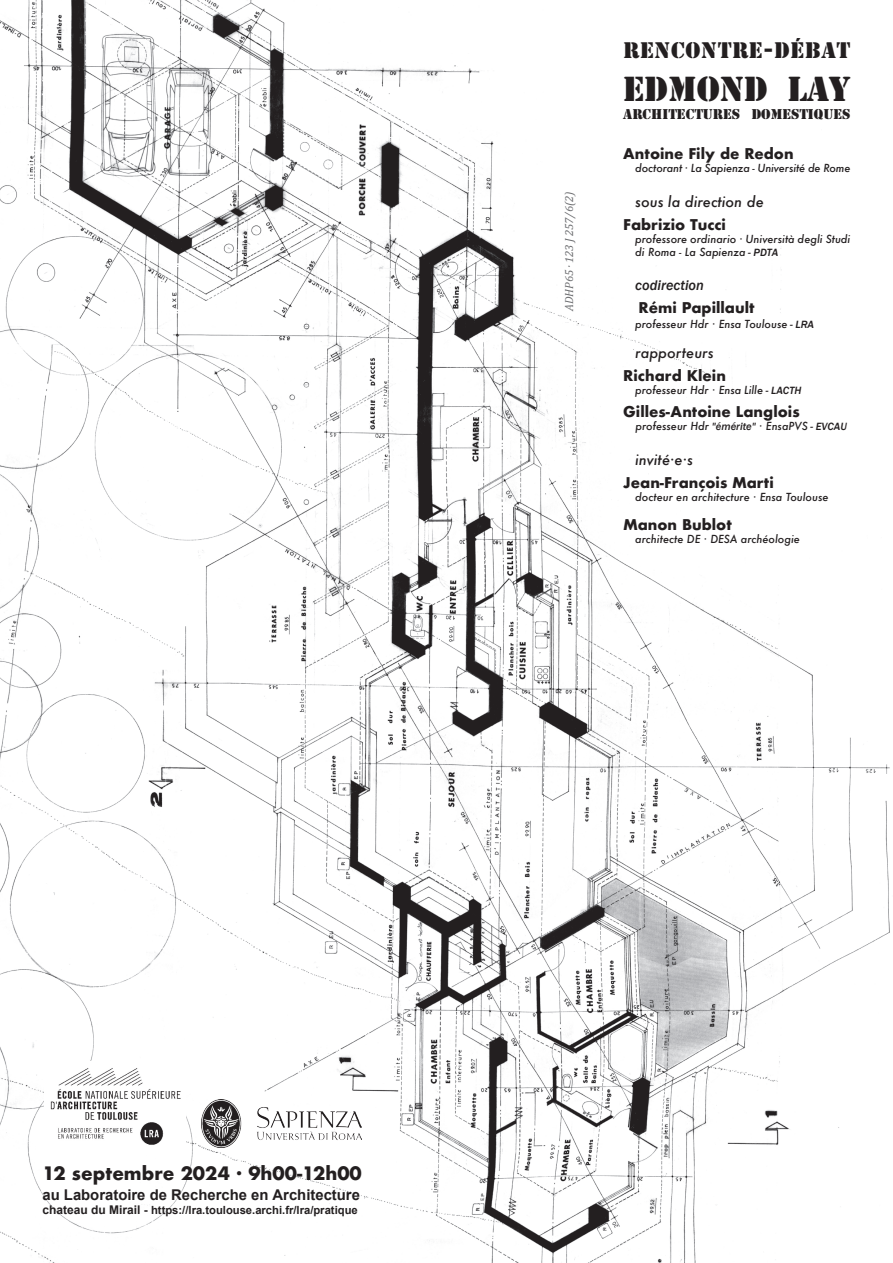
<style>
.page{position:relative;width:893px;height:1263px;background:#fff}
.page>*{position:absolute;margin:0;border:0;box-sizing:border-box;transform-origin:0 0}
.t1{font:32.4px "Stencil Std";color:#231f20}
.t2{font:21px "Stencil Std";letter-spacing:.03em;color:#231f20}
.t3{font:700 18px "Futura";color:#231f20}
.t4{font:700 14.85px "Arial";color:#231f20}
.t5{font:700 14.4px "Futura";color:#231f20}
.t6{font:italic 500 14.4px "Futura";color:#231f20}
.t7{font:italic 500 14.4px "Franklin Gothic";color:#231f20}
.t8{font:13.2px "Stencil Std";color:#231f20}
.t9{font:italic 11.7px "Cambria";color:#6c6d70}
.t10{font:700 11.25px "Arial";color:#231f20}
.t11{font:italic 500 10.8px/13px "Futura";color:#231f20}
.s1{font-family:"Franklin Gothic"}
.s2{font-size:12px}
</style>
<div class="page">
<img style="left:0;top:0;width:890px;height:1263px">
<img style="left:202px;top:1099px;width:160px;height:48px">
<img style="left:45px;top:1061px;width:141px;height:86px">
<h2 class="t2" style="left:623px;top:37px;width:229px">RENCONTRE-DÉBAT</h2>
<h1 class="t1" style="left:623px;top:68px;width:229px">EDMOND LAY</h1>
<p class="t8" style="left:623px;top:105px;width:229px">ARCHITECTURES DOMESTIQUES</p>
<h3 class="t5" style="left:623px;top:144px;width:172px">Antoine Fily de Redon</h3>
<p class="t11" style="left:635px;top:162px;width:217px">doctorant · La Sapienza - Université de Rome</p>
<p class="t9" style="left:561px;top:311px;width:122px;rotate:-90deg">ADHP65 · 123 J 257/6(2)</p>
<h3 class="t6" style="left:635px;top:192px;width:130px">sous la direction de</h3>
<h3 class="t5" style="left:623px;top:214px;width:104px">Fabrizio Tucci</h3>
<p class="t11" style="left:635px;top:233px;width:217px">professore ordinario · Università degli Studi di Roma - La Sapienza <span class="s1">- PDTA</span></p>
<h3 class="t7" style="left:635px;top:276px;width:70px">codirection</h3>
<h3 class="t5" style="left:638px;top:297px;width:117px">Rémi Papillault</h3>
<p class="t11" style="left:635px;top:317px;width:180px">professeur Hdr · Ensa Toulouse <span class="s1">- LRA</span></p>
<h3 class="t6" style="left:635px;top:342px;width:80px">rapporteurs</h3>
<h3 class="t5" style="left:623px;top:365px;width:104px">Richard Klein</h3>
<h3 class="t5" style="left:623px;top:401px;width:178px">Gilles-Antoine Langlois</h3>
<h3 class="t6" style="left:635px;top:449px;width:59px">invité·e·s</h3>
<h3 class="t5" style="left:623px;top:472px;width:152px">Jean-François Marti</h3>
<p class="t11" style="left:635px;top:490px;width:195px">docteur en architecture · Ensa Toulouse</p>
<h3 class="t5" style="left:623px;top:515px;width:110px">Manon Bublot</h3>
<p class="t11" style="left:635px;top:383px;width:168px">professeur Hdr · Ensa Lille <span class="s1">- LACTH</span></p>
<p class="t11" style="left:635px;top:419px;width:213px">professeur Hdr <span class="s1">"émérite"</span> · EnsaPVS <span class="s1">- EVCAU</span></p>
<p class="t11" style="left:635px;top:533px;width:166px">architecte DE · DESA archéologie</p>
<h3 class="t3" style="left:43px;top:1160px;width:321px">12 septembre 2024 · 9h00-12h00</h3>
<h3 class="t4" style="left:43px;top:1187px;width:319px">au Laboratoire de Recherche en Architecture</h3>
<p class="t10" style="left:43px;top:1204px;width:317px"><span class="s2">chateau du Mirail -</span> https://lra.toulouse.archi.fr/lra/pratique</p>
</div>
